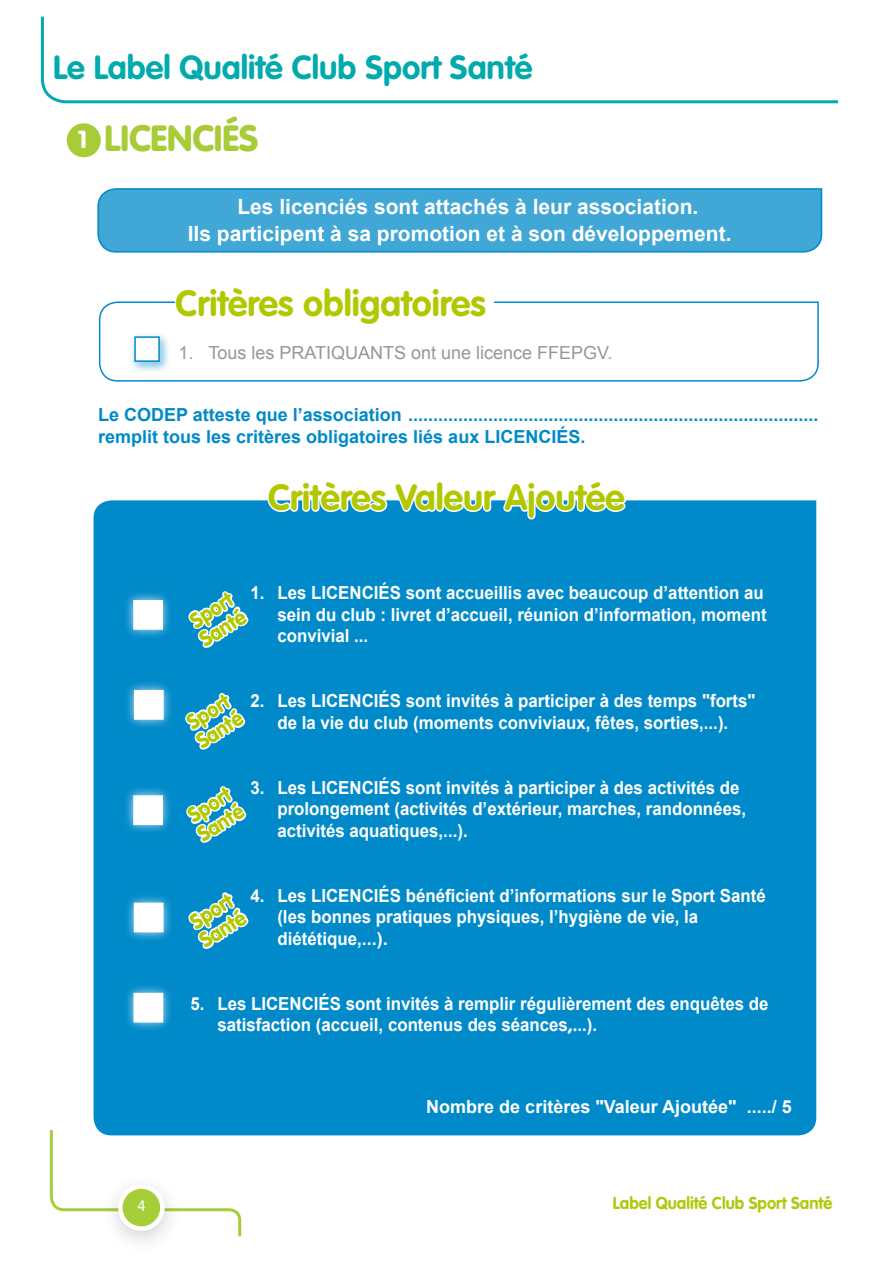
<style>
.page{position:relative;width:893px;height:1263px;background:#fff}
.page>*{position:absolute;margin:0;border:0;box-sizing:border-box;transform-origin:0 0}
.t1{font:700 36px "VAG Rounded Std";color:#b1c800}
.t2{font:900 36px "VAG Rounded Std";color:#a8cb38}
.t3{font:700 33px "VAG Rounded Std";color:#00aaad}
.t4{font:700 24.3px "VAG Rounded Std";color:#fff;scale:1.11 1}
.t5{font:700 21px/27px "Arial";color:#fff}
.t6{font:900 21px "VAG Rounded Std";color:#b1c800;scale:.94 1}
.t7{font:700 18px/21.6px "Arial";color:#fff;scale:.94 1}
.t8{font:700 18px "Arial";color:#008ac9}
.t9{font:18px "Arial";color:#95979a}
.t10{font:700 18px "Arial";color:#fff}
.t11{font:700 16.95px "VAG Rounded Std";color:#b0c80c}
.t12{font:300 15px "VAG Rounded Std";color:#fff}
.s1{font-family:"VAG Rounded Std";font-weight:900}
</style>
<div class="page">
<svg style="left:98px;top:301px;width:721px;height:81px"></svg>
<div style="left:67px;top:123px;width:34px;height:34px;background:#a8cb38;border-radius:50%"></div>
<svg style="left:97px;top:188px;width:726px;height:65px;background:#40a7d6"></svg>
<div style="left:175px;top:289px;width:319px;height:32px;background:#fff"></div>
<div style="left:94px;top:500px;width:722px;height:635px;background:#008ac9"></div>
<svg style="left:40px;top:16px;width:799px;height:88px"></svg>
<svg style="left:266px;top:500px;width:361px;height:21px"></svg>
<div style="left:124px;top:680px;width:49px;height:49px;background:#fff;opacity:.75"></div>
<div style="left:134px;top:690px;width:30px;height:30px;background:#fff;border:2px solid #fff"></div>
<div style="left:123px;top:785px;width:50px;height:50px;background:#fff;opacity:.75"></div>
<div style="left:133px;top:795px;width:30px;height:30px;background:#fff;border:2px solid #fff"></div>
<div style="left:124px;top:893px;width:49px;height:49px;background:#fff;opacity:.75"></div>
<div style="left:134px;top:903px;width:30px;height:29px;background:#fff"></div>
<div style="left:124px;top:983px;width:49px;height:49px;background:#fff;opacity:.75"></div>
<div style="left:134px;top:993px;width:29px;height:29px;background:#fff"></div>
<svg style="left:178px;top:583px;width:79px;height:72px"></svg>
<svg style="left:175px;top:685px;width:79px;height:72px"></svg>
<svg style="left:176px;top:778px;width:79px;height:72px"></svg>
<svg style="left:178px;top:884px;width:79px;height:72px"></svg>
<svg style="left:49px;top:1127px;width:194px;height:110px"></svg>
<div style="left:100px;top:1173px;width:83px;height:82px;background:#231f20;opacity:.2"></div>
<svg style="left:120px;top:1186px;width:42px;height:42px"></svg>
<div style="left:118px;top:1184px;width:47px;height:47px;border:4px solid #fff;border-radius:50%"></div>
<div style="left:129px;top:331px;width:42px;height:42px;background:#fbfdfe"></div>
<div style="left:125px;top:327px;width:44px;height:44px;background:#fff;opacity:.75"></div>
<div style="left:134px;top:336px;width:26px;height:26px;background:#fff;border:2px solid #008ac9"></div>
<div style="left:123px;top:590px;width:50px;height:49px;background:#fff;opacity:.75"></div>
<div style="left:133px;top:600px;width:30px;height:30px;background:#fff;border:2px solid #fff"></div>
<p class="t3" style="left:53px;top:48px;width:481px">Le Label Qualité Club Sport Santé</p>
<p class="t2" style="left:105px;top:117px;width:155px">LICENCIÉS</p>
<p class="t4" style="left:77px;top:125px;width:10px">1</p>
<p class="t5" style="left:188px;top:194px;width:545px;text-indent:50px">Les licenciés sont attachés à leur association.<br>Ils participent à sa promotion et à son développement.</p>
<p class="t1" style="left:175px;top:282px;width:312px">Critères obligatoires</p>
<p class="t9" style="left:178px;top:341px;width:436px">1. Tous les PRATIQUANTS ont une licence FFEPGV.</p>
<p class="t8" style="left:98px;top:403px;width:722px">Le CODEP atteste que l’association ..................................................................................</p>
<p class="t8" style="left:98px;top:425px;width:489px">remplit tous les critères obligatoires liés aux LICENCIÉS.</p>
<p class="t1" style="left:268px;top:476px;width:358px">Critères Valeur Ajoutée</p>
<p class="t7" style="left:277px;top:583px;width:522px;text-indent:-27px">1. Les LICENCIÉS sont accueillis avec beaucoup d’attention au sein du club : livret d’accueil, réunion d’information, moment convivial ...</p>
<p class="t6" style="left:185px;top:611px;width:51px;rotate:-32deg">Sport</p>
<p class="t6" style="left:195px;top:630px;width:55px;rotate:-32deg">Santé</p>
<p class="t7" style="left:250px;top:691px;width:539px;text-align:center">2. Les LICENCIÉS sont invités à participer à des temps "forts" de la vie du club (moments conviviaux, fêtes, sorties,...).</p>
<p class="t6" style="left:182px;top:713px;width:51px;rotate:-32deg">Sport</p>
<p class="t6" style="left:192px;top:732px;width:55px;rotate:-32deg">Santé</p>
<p class="t6" style="left:183px;top:806px;width:51px;rotate:-32deg">Sport</p>
<p class="t7" style="left:277px;top:777px;width:500px;text-indent:-27px">3. Les LICENCIÉS sont invités à participer à des activités de prolongement (activités d’extérieur, marches, randonnées, activités aquatiques,...).</p>
<p class="t6" style="left:193px;top:825px;width:55px;rotate:-32deg">Santé</p>
<p class="t7" style="left:277px;top:885px;width:521px;text-indent:-27px">4. Les LICENCIÉS bénéficient d’informations sur le Sport Santé (les bonnes pratiques physiques, l’hygiène de vie, la diététique,...).</p>
<p class="t6" style="left:185px;top:912px;width:51px;rotate:-32deg">Sport</p>
<p class="t6" style="left:195px;top:931px;width:55px;rotate:-32deg">Santé</p>
<p class="t7" style="left:217px;top:993px;width:588px;text-indent:-27px">5. Les LICENCIÉS sont invités à remplir régulièrement des enquêtes de satisfaction (accueil, contenus des séances<span class="s1">,.</span>..).</p>
<p class="t10" style="left:426px;top:1095px;width:367px">Nombre de critères "Valeur Ajoutée" ...../ 5</p>
<p class="t12" style="left:137px;top:1197px;width:10px">4</p>
<p class="t11" style="left:613px;top:1193px;width:221px">Label Qualité Club Sport Santé</p>
</div>
